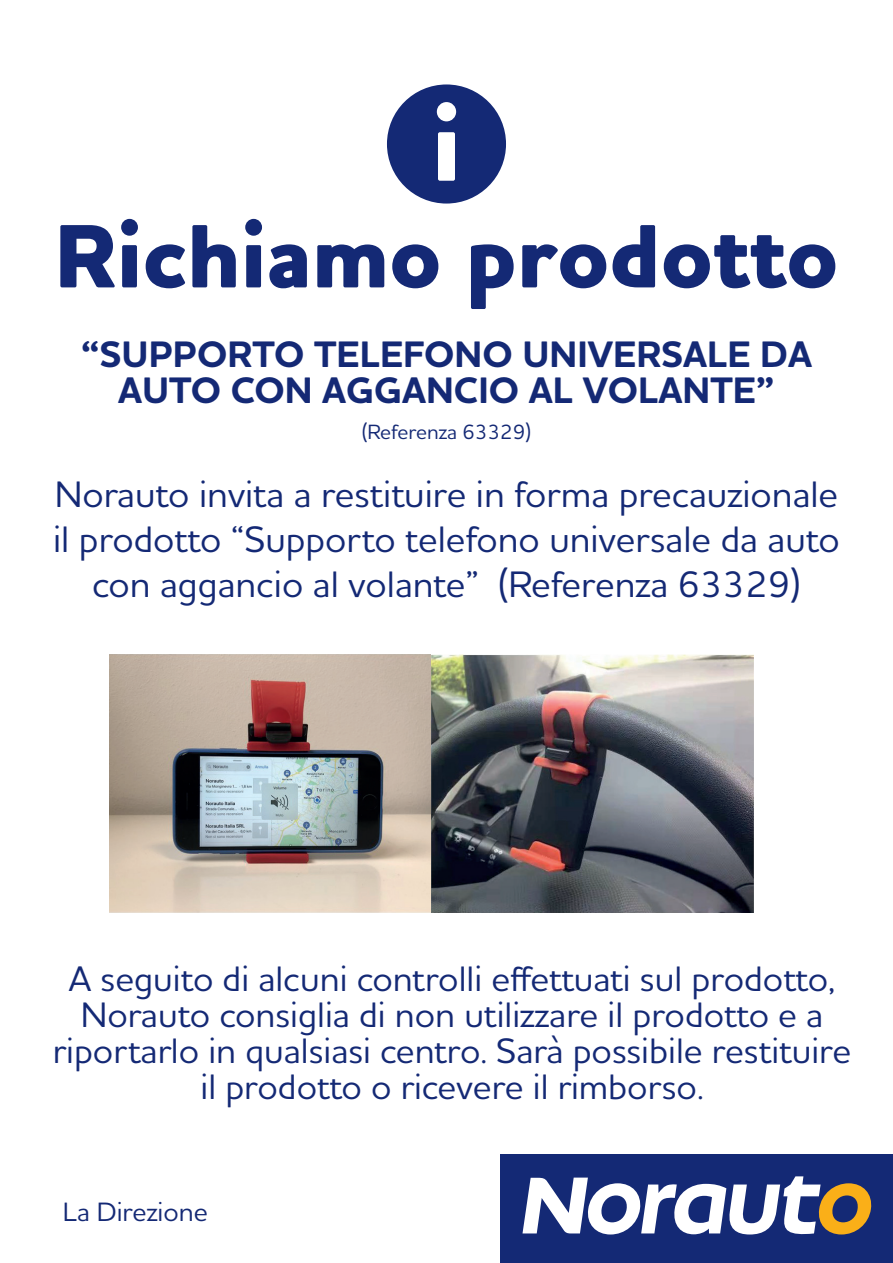
<style>
.page{position:relative;width:893px;height:1263px;background:#fff}
.page>*{position:absolute;margin:0;border:0;box-sizing:border-box;transform-origin:0 0}
.t1{font:800 105px "Houschka Alt Pro";color:#fff}
.t2{font:800 91.5px "Houschka Alt Pro";color:#142975}
.t3{font:500 37.5px/45px "Houschka Alt Pro";color:#142975;text-align:center}
.t4{font:700 37.5px/36px "Houschka Alt Pro";color:#142975;text-align:center}
.t5{font:500 36px/36px "Houschka Alt Pro";color:#142975;text-align:center}
.t6{font:500 27px "Houschka Alt Pro";color:#142975}
.t7{font:500 21px "Houschka Alt Pro";color:#142975}
</style>
<div class="page">
<div style="left:501px;top:1155px;width:392px;height:108px;background:#142975"></div>
<svg style="left:522px;top:1176px;width:350px;height:59px"></svg>
<div style="left:387px;top:84px;width:119px;height:120px;background:#142975;border-radius:50%"></div>
<img style="left:110px;top:655px;width:643px;height:257px">
<h1 class="t1" style="left:432px;top:76px;width:31px">i</h1>
<h2 class="t2" style="left:55px;top:196px;width:785px">Richiamo prodotto</h2>
<p class="t4" style="left:81px;top:337px;width:733px">“SUPPORTO TELEFONO UNIVERSALE DA<br>AUTO CON AGGANCIO AL VOLANTE”</p>
<p class="t7" style="left:362px;top:418px;width:171px">(Referenza 63329)</p>
<p class="t3" style="left:53px;top:471px;width:788px">Norauto invita a restituire in forma precauzionale il prodotto “Supporto telefono universale da auto con aggancio al volante” (Referenza 63329)</p>
<p class="t5" style="left:53px;top:959px;width:800px">A seguito di alcuni controlli effettuati sul prodotto, Norauto consiglia di non utilizzare il prodotto e a riportarlo in qualsiasi centro. Sarà possibile restituire il prodotto o ricevere il rimborso.</p>
<p class="t6" style="left:63px;top:1195px;width:147px">La Direzione</p>
</div>
